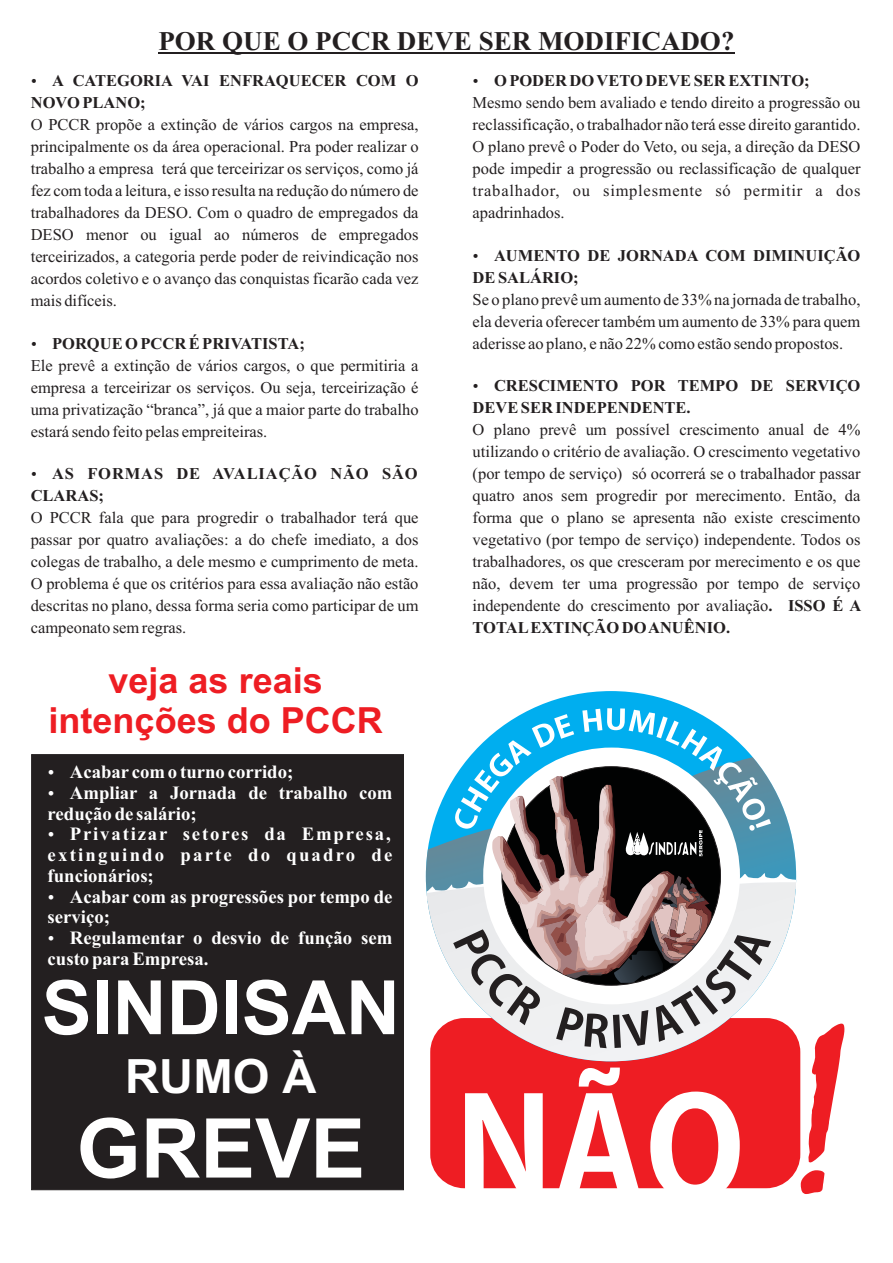
<style>
.page{position:relative;width:893px;height:1263px;background:#fff}
.page>*{position:absolute;margin:0;border:0;box-sizing:border-box;transform-origin:0 0}
.t1{font:700 138.75px "Koz Go Pro";color:#fff}
.t2{font:700 82.5px "Arial";color:#fff}
.t3{font:700 75px "Arial";color:#fff}
.t4{font:700 47.25px "Arial";color:#fff}
.t5{font:700 36px/40.2px "Arial";color:#ee1d23;text-align:center}
.t6{font:700 27px "Times New Roman";color:#231f20}
.t7{font:700 18.75px "Times New Roman";color:#fff}
.t8{font:700 18.75px "Times New Roman";letter-spacing:.095em;color:#fff}
.t9{font:700 18.75px "Times New Roman";letter-spacing:.115em;color:#fff}
.t10{font:16.5px/21.9px "Times New Roman";color:#231f20}
.t11{font:700 16.5px "Times New Roman";color:#231f20}
.t12{font:16.5px "Times New Roman";letter-spacing:.045em;color:#231f20}
.t13{font:700 16.5px "Times New Roman";letter-spacing:.055em;color:#231f20}
.s1{font-weight:700}
</style>
<div class="page">
<div style="left:31px;top:754px;width:373px;height:436px;background:#231f20"></div>
<hr style="left:158px;top:52px;width:576px;height:1px;background:#231f20">
<svg style="left:426px;top:708px;width:418px;height:486px"></svg>
<svg style="left:49px;top:791px;width:5px;height:4px"></svg>
<svg style="left:49px;top:770px;width:5px;height:5px"></svg>
<svg style="left:49px;top:832px;width:5px;height:5px"></svg>
<svg style="left:49px;top:895px;width:5px;height:4px"></svg>
<svg style="left:49px;top:936px;width:5px;height:5px"></svg>
<h3 class="t6" style="left:158px;top:31px;width:577px">POR QUE O PCCR DEVE SER MODIFICADO?</h3>
<p class="t11" style="left:52px;top:75px;width:368px">A CATEGORIA VAI ENFRAQUECER COM O</p>
<p class="t11" style="left:494px;top:75px;width:317px">O PODER DO VETO DEVE SER EXTINTO;</p>
<p class="t11" style="left:31px;top:97px;width:116px">NOVO PLANO;</p>
<p class="t10" style="left:473px;top:93px;width:389px">Mesmo sendo bem avaliado e tendo direito a progressão ou</p>
<p class="t10" style="left:31px;top:115px;width:389px">O PCCR propõe a extinção de vários cargos na empresa,</p>
<p class="t10" style="left:473px;top:115px;width:389px">reclassificação, o trabalhador não terá esse direito garantido.</p>
<p class="t10" style="left:31px;top:137px;width:390px">principalmente os da área operacional. Pra poder realizar o</p>
<p class="t10" style="left:473px;top:137px;width:389px">O plano prevê o Poder do Veto, ou seja, a direção da DESO</p>
<p class="t10" style="left:31px;top:159px;width:389px">trabalho a empresa terá que terceirizar os serviços, como já</p>
<p class="t10" style="left:473px;top:159px;width:389px">pode impedir a progressão ou reclassificação de qualquer</p>
<p class="t10" style="left:31px;top:181px;width:389px">fez com toda a leitura, e isso resulta na redução do número de</p>
<p class="t12" style="left:473px;top:185px;width:389px">trabalhador, ou simplesmente só permitir a dos</p>
<p class="t10" style="left:31px;top:203px;width:389px">trabalhadores da DESO. Com o quadro de empregados da</p>
<p class="t10" style="left:473px;top:203px;width:94px">apadrinhados.</p>
<p class="t10" style="left:31px;top:247px;width:389px">terceirizados, a categoria perde poder de reivindicação nos</p>
<p class="t10" style="left:31px;top:225px;width:99px">DESO menor</p>
<p class="t10" style="left:140px;top:225px;width:63px">ou igual</p>
<p class="t10" style="left:214px;top:225px;width:17px">ao</p>
<p class="t10" style="left:242px;top:225px;width:58px">números</p>
<p class="t10" style="left:311px;top:225px;width:109px">de empregados</p>
<p class="t11" style="left:494px;top:250px;width:368px">AUMENTO DE JORNADA COM DIMINUIÇÃO</p>
<p class="t10" style="left:31px;top:269px;width:389px">acordos coletivo e o avanço das conquistas ficarão cada vez</p>
<p class="t11" style="left:473px;top:272px;width:108px">DE SALÁRIO;</p>
<p class="t10" style="left:31px;top:291px;width:88px">mais difíceis.</p>
<p class="t10" style="left:473px;top:290px;width:389px">Se o plano prevê um aumento de 33% na jornada de trabalho, ela deveria oferecer também um aumento de 33% para quem</p>
<p class="t11" style="left:52px;top:337px;width:254px">PORQUE O PCCR É PRIVATISTA;</p>
<p class="t10" style="left:473px;top:334px;width:372px">aderisse ao plano, e não 22% como estão sendo propostos.</p>
<p class="t10" style="left:31px;top:378px;width:389px">empresa a terceirizar os serviços. Ou seja, terceirização é</p>
<p class="t10" style="left:31px;top:356px;width:389px">Ele prevê a extinção de vários cargos, o que permitiria a</p>
<p class="t11" style="left:494px;top:380px;width:368px">CRESCIMENTO POR TEMPO DE SERVIÇO</p>
<p class="t10" style="left:31px;top:400px;width:389px">uma privatização “branca”, já que a maior parte do trabalho</p>
<p class="t11" style="left:473px;top:402px;width:220px">DEVE SER INDEPENDENTE.</p>
<p class="t10" style="left:31px;top:422px;width:238px">estará sendo feito pelas empreiteiras.</p>
<p class="t10" style="left:473px;top:420px;width:389px">O plano prevê um possível crescimento anual de 4% utilizando o critério de avaliação. O crescimento vegetativo</p>
<p class="t13" style="left:52px;top:468px;width:367px">AS FORMAS DE AVALIAÇÃO NÃO SÃO</p>
<p class="t10" style="left:473px;top:464px;width:390px">(por tempo de serviço) só ocorrerá se o trabalhador passar</p>
<p class="t11" style="left:31px;top:490px;width:75px">CLARAS;</p>
<p class="t10" style="left:473px;top:486px;width:389px">quatro anos sem progredir por merecimento. Então, da</p>
<p class="t10" style="left:31px;top:508px;width:389px">O PCCR fala que para progredir o trabalhador terá que</p>
<p class="t10" style="left:473px;top:508px;width:389px">forma que o plano se apresenta não existe crescimento</p>
<p class="t10" style="left:31px;top:530px;width:389px">passar por quatro avaliações: a do chefe imediato, a dos</p>
<p class="t10" style="left:473px;top:530px;width:389px">vegetativo (por tempo de serviço) independente. Todos os</p>
<p class="t10" style="left:31px;top:552px;width:389px">colegas de trabalho, a dele mesmo e cumprimento de meta.</p>
<p class="t10" style="left:473px;top:552px;width:389px">trabalhadores, os que cresceram por merecimento e os que</p>
<p class="t10" style="left:31px;top:574px;width:389px">O problema é que os critérios para essa avaliação não estão</p>
<p class="t10" style="left:473px;top:574px;width:389px">não, devem ter uma progressão por tempo de serviço</p>
<p class="t10" style="left:31px;top:596px;width:389px">descritas no plano, dessa forma seria como participar de um</p>
<p class="t10" style="left:473px;top:596px;width:390px">independente do crescimento por avaliação<span class="s1">. ISSO É A</span></p>
<p class="t10" style="left:31px;top:618px;width:157px">campeonato sem regras.</p>
<p class="t11" style="left:473px;top:622px;width:259px">TOTALEXTINÇÃO DO ANUÊNIO.</p>
<h3 class="t5" style="left:49px;top:664px;width:336px">veja as reais intenções do PCCR</h3>
<p class="t7" style="left:70px;top:765px;width:225px">Acabar com o turno corrido;</p>
<p class="t7" style="left:70px;top:786px;width:324px">Ampliar a Jornada de trabalho com</p>
<p class="t7" style="left:48px;top:807px;width:151px">redução de salário;</p>
<p class="t8" style="left:70px;top:828px;width:322px">Privatizar setores da Empresa,</p>
<p class="t9" style="left:48px;top:848px;width:346px">extinguindo parte do quadro de</p>
<p class="t7" style="left:48px;top:869px;width:108px">funcionários;</p>
<p class="t7" style="left:70px;top:890px;width:324px">Acabar com as progressões por tempo de</p>
<p class="t7" style="left:48px;top:911px;width:64px">serviço;</p>
<p class="t7" style="left:70px;top:931px;width:324px">Regulamentar o desvio de função sem</p>
<p class="t7" style="left:48px;top:952px;width:163px">custo para Empresa.</p>
<h3 class="t3" style="left:42px;top:979px;width:360px">SINDISAN</h3>
<h3 class="t4" style="left:125px;top:1058px;width:193px">RUMO À</h3>
<h2 class="t2" style="left:76px;top:1117px;width:290px">GREVE</h2>
<h1 class="t1" style="left:455px;top:1078px;width:292px">NÃO</h1>
</div>
